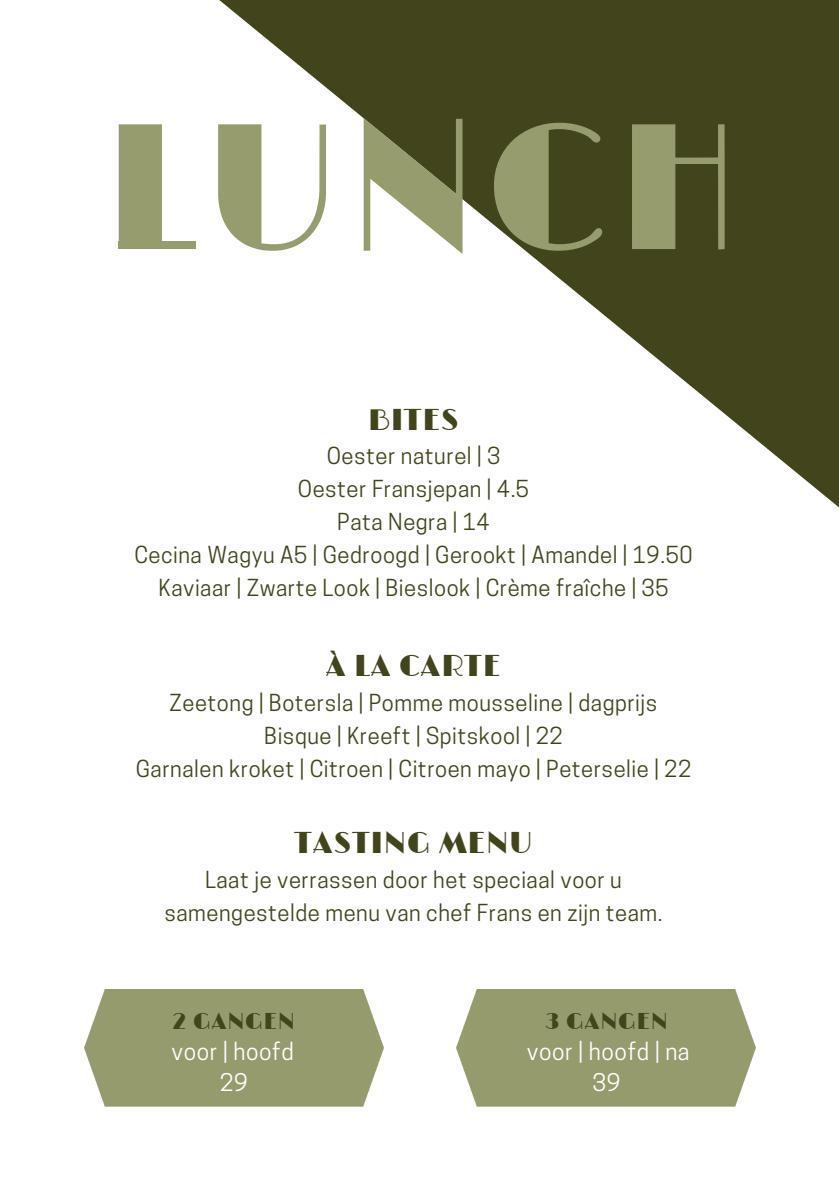
<style>
.page{position:relative;width:839px;height:1191px;background:#fff}
.page>*{position:absolute;margin:0;border:0;box-sizing:border-box;transform-origin:0 0}
.t1{font:30px "Limelight";letter-spacing:.025em;color:#42451b}
.t2{font:22.8px/31.4px "Cooper Hewitt";letter-spacing:.025em;color:#fff;text-align:center}
.t3{font:22.8px "Limelight";letter-spacing:.025em;color:#42451b}
.t4{font:22px/33px "Cooper Hewitt";letter-spacing:.025em;color:#42451b;text-align:center}
</style>
<div class="page">
<svg style="left:183px;top:0;width:655px;height:507px"></svg>
<svg style="left:119px;top:124px;width:64px;height:118px"></svg>
<svg style="left:363px;top:118px;width:99px;height:136px"></svg>
<svg style="left:494px;top:123px;width:108px;height:128px;background:#6d7147"></svg>
<svg style="left:632px;top:124px;width:92px;height:125px;background:#717549"></svg>
<div style="left:119px;top:242px;width:77px;height:7px;background:#969c6e"></div>
<svg style="left:218px;top:124px;width:108px;height:127px"></svg>
<div style="left:84px;top:989px;width:299px;height:117px;background:#969b6e"></div>
<div style="left:457px;top:989px;width:298px;height:117px;background:#969b6e"></div>
<h1 class="t1" style="left:368px;top:402px;width:92px">BITES</h1>
<p class="t4" style="left:134px;top:442px;width:560px">Oester naturel | 3<br>Oester Fransjepan | 4.5<br>Pata Negra | 14<br>Cecina Wagyu A5 | Gedroogd | Gerookt | Amandel | 19.50<br>Kaviaar | Zwarte Look | Bieslook | Crème fraîche | 35</p>
<h1 class="t1" style="left:326px;top:649px;width:176px">À LA CARTE</h1>
<p class="t4" style="left:136px;top:689px;width:557px">Zeetong | Botersla | Pomme mousseline | dagprijs<br>Bisque | Kreeft | Spitskool | 22<br>Garnalen kroket | Citroen | Citroen mayo | Peterselie | 22</p>
<h1 class="t1" style="left:294px;top:826px;width:240px">TASTING MENU</h1>
<p class="t4" style="left:164px;top:866px;width:499px">Laat je verrassen door het speciaal voor u samengestelde menu van chef Frans en zijn team.</p>
<p class="t3" style="left:173px;top:1009px;width:123px">2 GANGEN</p>
<p class="t2" style="left:171px;top:1038px;width:124px">voor | hoofd<br>29</p>
<p class="t3" style="left:545px;top:1009px;width:124px">3 GANGEN</p>
<p class="t2" style="left:527px;top:1038px;width:164px">voor | hoofd | na<br>39</p>
</div>
